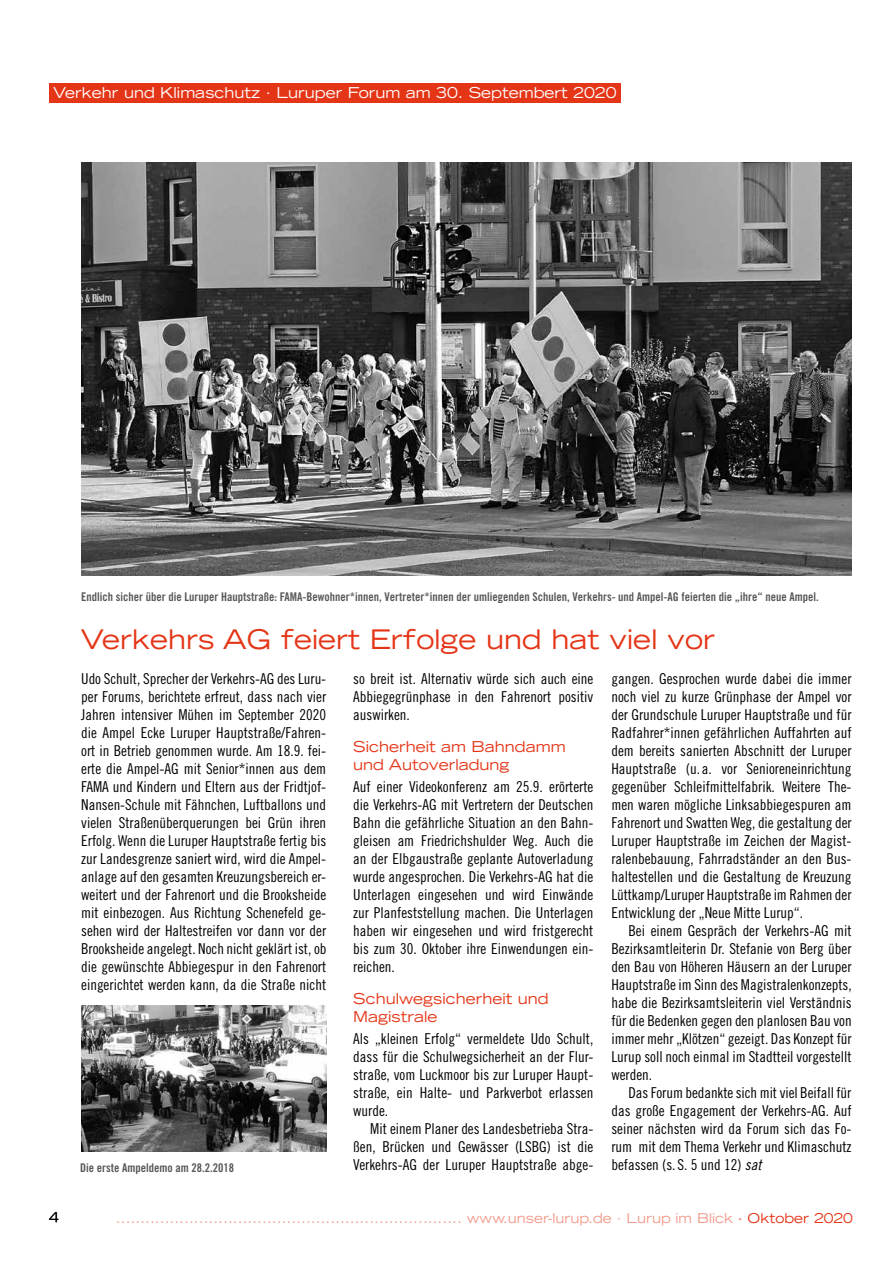
<style>
.page{position:relative;width:893px;height:1263px;background:#fff}
.page>*{position:absolute;margin:0;border:0;box-sizing:border-box;transform-origin:0 0}
.t1{font:expanded 27px "Trade Gothic LH";color:#e53517}
.t2{font:15px/18px "Trade Gothic Cond Eighteen";color:#000;text-align:justify}
.t3{font:expanded 15px/18px "Trade Gothic LH";color:#e53517}
.t4{font:expanded 15px "Trade Gothic LH";color:#fff}
.t5{font:expanded 13.5px "Trade Gothic LH";color:#f29a8b}
.t6{font:expanded 13.5px "Trade Gothic LH";color:#000}
.t7{font:12px "Trade Gothic Bold Cond Twenty";color:#58585a}
.s1{font-family:"Trade Gothic Cond Eighteen Obl"}
.s2{font-weight:700}
.s3{color:#e53517}
</style>
<div class="page">
<div style="left:49px;top:83px;width:572px;height:20px;background:#e53517"></div>
<img style="left:81px;top:162px;width:771px;height:413px">
<img style="left:81px;top:1006px;width:245px;height:145px">
<p class="t4" style="left:54px;top:83px;width:564px">Verkehr und Klimaschutz · Luruper Forum am 30. Septembert 2020</p>
<p class="t7" style="left:81px;top:589px;width:739px">Endlich sicher über die Luruper Hauptstraße: FAMA-Bewohner*innen, Vertreter*innen der umliegenden Schulen, Verkehrs- und Ampel-AG feierten die „ihre“ neue Ampel.</p>
<h1 class="t1" style="left:81px;top:621px;width:635px">Verkehrs AG feiert Erfolge und hat viel vor</h1>
<p class="t2" style="left:81px;top:669px;width:247px">Udo Schult, Sprecher der Verkehrs-AG des Luru&shy;per Forums, berichtete erfreut, dass nach vier Jahren intensiver Mühen im September 2020 die Ampel Ecke Luruper Hauptstraße/Fahren&shy;ort in Betrieb genommen wurde. Am 18.9. fei&shy;erte die Ampel-AG mit Senior*innen aus dem FAMA und Kindern und Eltern aus der Fridtjof-Nansen-Schule mit Fähnchen, Luftballons und vielen Straßenüberquerungen bei Grün ihren Erfolg. Wenn die Luruper Hauptstraße fertig bis zur Landesgrenze saniert wird, wird die Ampel&shy;anlage auf den gesamten Kreuzungsbereich er&shy;weitert und der Fahrenort und die Brooksheide mit einbezogen. Aus Richtung Schenefeld ge&shy;sehen wird der Haltestreifen vor dann vor der Brooksheide angelegt. Noch nicht geklärt ist, ob die gewünschte Abbiegespur in den Fahrenort eingerichtet werden kann, da die Straße nicht</p>
<p class="t7" style="left:80px;top:1160px;width:155px">Die erste Ampeldemo am 28.2.2018</p>
<p class="t2" style="left:353px;top:669px;width:242px">so breit ist. Alternativ würde sich auch eine Abbiegegrünphase in den Fahrenort positiv auswirken.</p>
<p class="t3" style="left:353px;top:737px;width:214px">Sicherheit am Bahndamm und Autoverladung</p>
<p class="t2" style="left:353px;top:777px;width:242px">Auf einer Videokonferenz am 25.9. erörterte die Verkehrs-AG mit Vertretern der Deutschen Bahn die gefährliche Situation an den Bahn&shy;gleisen am Friedrichshulder Weg. Auch die an der Elbgaustraße geplante Autoverladung wurde angesprochen. Die Verkehrs-AG hat die Unterlagen eingesehen und wird Einwände zur Planfeststellung machen. Die Unterlagen haben wir eingesehen und wird fristgerecht bis zum 30. Oktober ihre Einwendungen ein&shy;reichen.</p>
<p class="t3" style="left:353px;top:989px;width:197px">Schulwegsicherheit und<br>Magistrale</p>
<p class="t2" style="left:353px;top:1029px;width:242px">Als „kleinen Erfolg“ vermeldete Udo Schult, dass für die Schulwegsicherheit an der Flur&shy;straße, vom Luckmoor bis zur Luruper Haupt&shy;straße, ein Halte- und Parkverbot erlassen wurde.</p>
<p class="t2" style="left:353px;top:1119px;width:242px;text-indent:17px">Mit einem Planer des Landesbetrieba Stra&shy;ßen, Brücken und Gewässer (LSBG) ist die Verkehrs-AG der Luruper Hauptstraße abge-</p>
<p class="t2" style="left:611px;top:669px;width:242px">gangen. Gesprochen wurde dabei die immer noch viel zu kurze Grünphase der Ampel vor der Grundschule Luruper Hauptstraße und für Radfahrer*innen gefährlichen Auffahrten auf dem bereits sanierten Abschnitt der Luruper Hauptstraße (u. a. vor Senioreneinrichtung gegenüber Schleifmittelfabrik. Weitere The&shy;men waren mögliche Linksabbiegespuren am Fahrenort und Swatten Weg, die gestaltung der Luruper Hauptstraße im Zeichen der Magist&shy;ralenbebauung, Fahrradständer an den Bus&shy;haltestellen und die Gestaltung de Kreuzung Lüttkamp/Luruper Hauptstraße im Rahmen der Entwicklung der „Neue Mitte Lurup“.</p>
<p class="t2" style="left:611px;top:921px;width:242px;text-indent:17px">Bei einem Gespräch der Verkehrs-AG mit Bezirksamtleiterin Dr. Stefanie von Berg über den Bau von Höheren Häusern an der Luruper Hauptstraße im Sinn des Magistralenkonzepts, habe die Bezirksamtsleiterin viel Verständnis für die Bedenken gegen den planlosen Bau von immer mehr „Klötzen“ gezeigt. Das Konzept für Lurup soll noch einmal im Stadtteil vorgestellt werden.</p>
<p class="t2" style="left:611px;top:1083px;width:242px;text-indent:17px">Das Forum bedankte sich mit viel Beifall für das große Engagement der Verkehrs-AG. Auf seiner nächsten wird da Forum sich das Fo&shy;rum mit dem Thema Verkehr und Klimaschutz befassen (s. S. 5 und 12) <span class="s1">sat</span></p>
<p class="t6" style="left:49px;top:1209px;width:11px">4</p>
<p class="t5" style="left:116px;top:1209px;width:6px">.......................................................................</p>
<p class="t5" style="left:467px;top:1209px;width:388px">www. unser-lurup. de · Lurup im Blick <span class="s2">·</span> <span class="s3">Oktober 2020</span></p>
</div>
